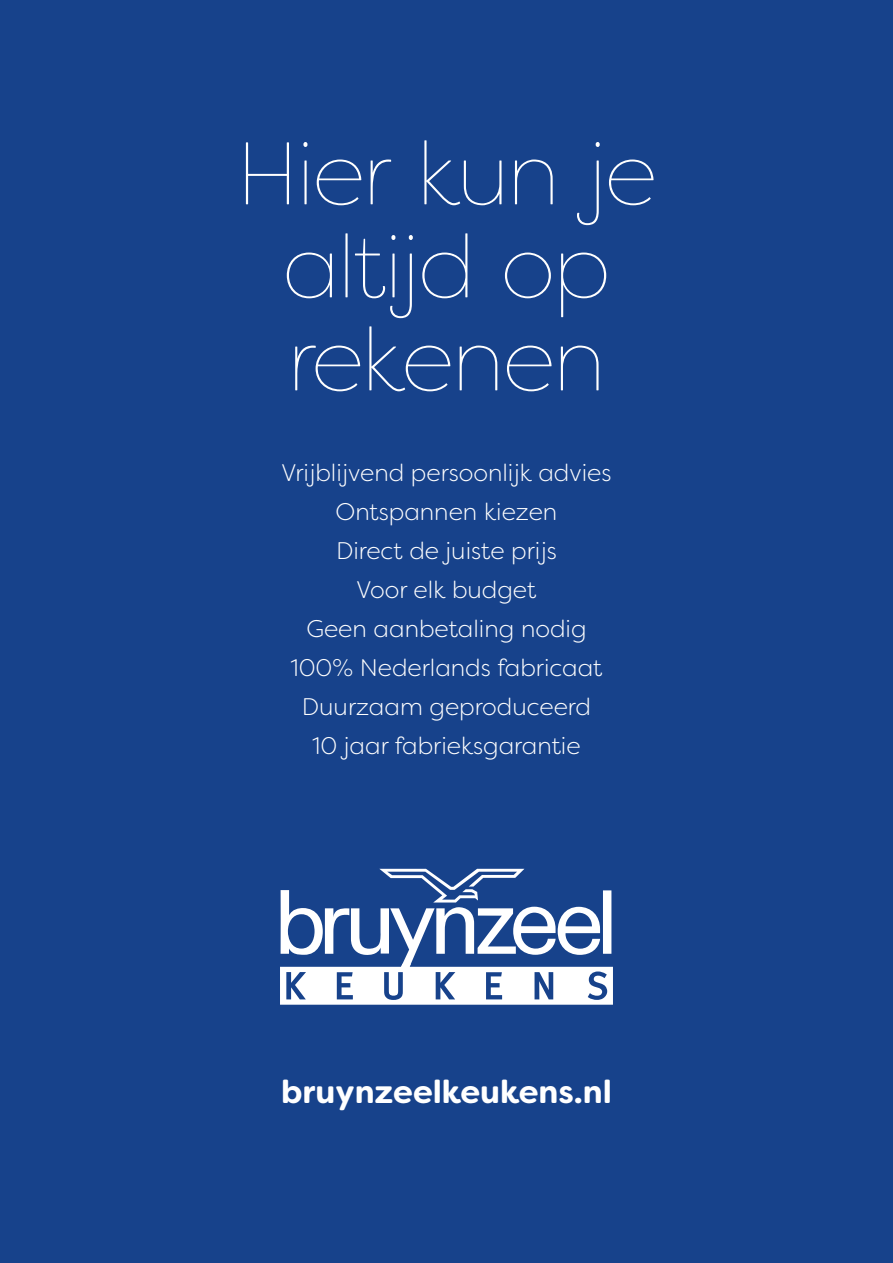
<style>
.page{position:relative;width:893px;height:1263px;background:#17428b}
.page>*{position:absolute;margin:0;border:0;box-sizing:border-box;transform-origin:0 0}
.t1{font:100 88.5px/93px "Filson Soft";letter-spacing:-.025em;color:#fff;text-align:center}
.t2{font:700 32.4px "Filson Soft";color:#fff}
.t3{font:300 24px/39px "Filson Soft";color:#fff;text-align:center}
</style>
<div class="page">
<svg style="left:280px;top:869px;width:333px;height:136px"></svg>
<h1 class="t1" style="left:236px;top:127px;width:423px">Hier kun je altijd op rekenen</h1>
<p class="t3" style="left:281px;top:453px;width:331px">Vrijblijvend persoonlijk advies<br>Ontspannen kiezen<br>Direct de juiste prijs<br>Voor elk budget<br>Geen aanbetaling nodig<br>100% Nederlands fabricaat<br>Duurzaam geproduceerd<br>10 jaar fabrieksgarantie</p>
<h2 class="t2" style="left:281px;top:1070px;width:332px">bruynzeelkeukens.nl</h2>
</div>
